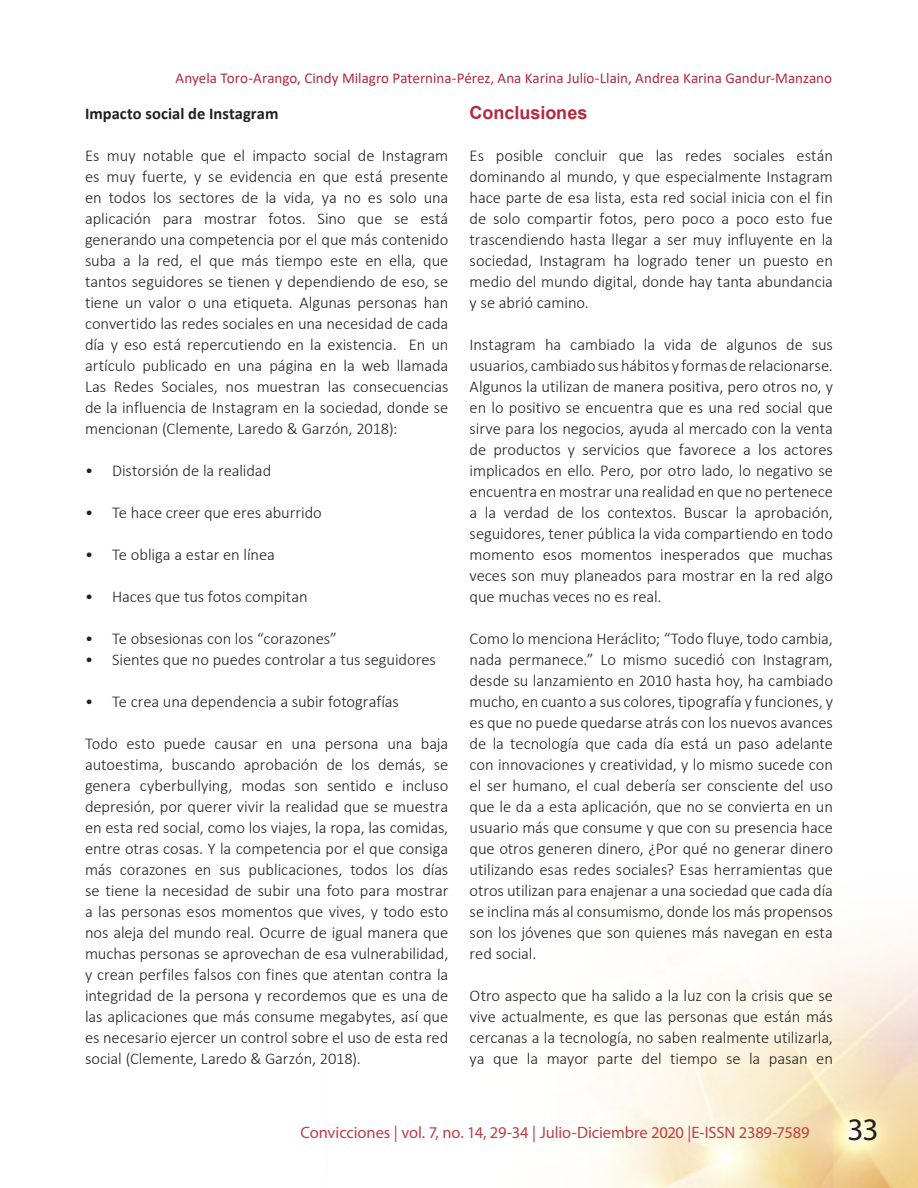
<style>
.page{position:relative;width:918px;height:1188px;background:#fff}
.page>*{position:absolute;margin:0;border:0;box-sizing:border-box;transform-origin:0 0}
.sub{font:700 18px "Arial";color:#b5283e}
.t1{font:300 16.5px/21px "Calibri";letter-spacing:-.005em;color:#231f20;text-align:justify}
.t2{font:16.5px "Myriad Pro";letter-spacing:-.005em;color:#bb404a}
.t3{font:700 16.5px "Calibri";color:#231f20}
.t4{font:15px "Calibri";color:#b5283e}
.s1{font-size:31.5px;color:#231f20}
</style>
<div class="page">
<img style="left:601px;top:939px;width:317px;height:249px">
<p class="t4" style="left:176px;top:67px;width:658px">Anyela Toro-Arango, Cindy Milagro Paternina-Pérez, Ana Karina Julio-Llain, Andrea Karina Gandur-Manzano</p>
<p class="t3" style="left:85px;top:102px;width:195px">Impacto social de Instagram</p>
<p class="t1" style="left:85px;top:145px;width:365px">Es muy notable que el impacto social de Instagram es muy fuerte, y se evidencia en que está presente en todos los sectores de la vida, ya no es solo una aplicación para mostrar fotos. Sino que se está generando una competencia por el que más contenido suba a la red, el que más tiempo este en ella, que tantos seguidores se tienen y dependiendo de eso, se tiene un valor o una etiqueta. Algunas personas han convertido las redes sociales en una necesidad de cada día y eso está repercutiendo en la existencia. En un artículo publicado en una página en la web llamada Las Redes Sociales, nos muestran las consecuencias de la influencia de Instagram en la sociedad, donde se mencionan (Clemente, Laredo &amp; Garzón, 2018):</p>
<p class="t1" style="left:85px;top:460px;width:188px">• Distorsión de la realidad</p>
<p class="t1" style="left:85px;top:502px;width:238px">• Te hace creer que eres aburrido</p>
<p class="t1" style="left:85px;top:544px;width:191px">• Te obliga a estar en línea</p>
<p class="t1" style="left:85px;top:586px;width:224px">• Haces que tus fotos compitan</p>
<p class="t1" style="left:85px;top:628px;width:253px">• Te obsesionas con los “corazones”</p>
<p class="t1" style="left:85px;top:649px;width:352px">• Sientes que no puedes controlar a tus seguidores</p>
<p class="t1" style="left:85px;top:691px;width:315px">• Te crea una dependencia a subir fotografías</p>
<p class="t1" style="left:85px;top:733px;width:365px">Todo esto puede causar en una persona una baja autoestima, buscando aprobación de los demás, se genera cyberbullying, modas son sentido e incluso depresión, por querer vivir la realidad que se muestra en esta red social, como los viajes, la ropa, las comidas, entre otras cosas. Y la competencia por el que consiga más corazones en sus publicaciones, todos los días se tiene la necesidad de subir una foto para mostrar a las personas esos momentos que vives, y todo esto nos aleja del mundo real. Ocurre de igual manera que muchas personas se aprovechan de esa vulnerabilidad, y crean perfiles falsos con fines que atentan contra la integridad de la persona y recordemos que es una de las aplicaciones que más consume megabytes, así que es necesario ejercer un control sobre el uso de esta red social (Clemente, Laredo &amp; Garzón, 2018).</p>
<p class="sub" style="left:470px;top:100px;width:119px">Conclusiones</p>
<p class="t1" style="left:470px;top:145px;width:365px">Es posible concluir que las redes sociales están dominando al mundo, y que especialmente Instagram hace parte de esa lista, esta red social inicia con el fin de solo compartir fotos, pero poco a poco esto fue trascendiendo hasta llegar a ser muy influyente en la sociedad, Instagram ha logrado tener un puesto en medio del mundo digital, donde hay tanta abundancia y se abrió camino.</p>
<p class="t1" style="left:470px;top:334px;width:365px">Instagram ha cambiado la vida de algunos de sus usuarios, cambiado sus hábitos y formas de relacionarse.<br>Algunos la utilizan de manera positiva, pero otros no, y en lo positivo se encuentra que es una red social que sirve para los negocios, ayuda al mercado con la venta de productos y servicios que favorece a los actores implicados en ello. Pero, por otro lado, lo negativo se encuentra en mostrar una realidad en que no pertenece a la verdad de los contextos. Buscar la aprobación, seguidores, tener pública la vida compartiendo en todo momento esos momentos inesperados que muchas veces son muy planeados para mostrar en la red algo que muchas veces no es real.</p>
<p class="t1" style="left:470px;top:628px;width:365px">Como lo menciona Heráclito; “Todo fluye, todo cambia, nada permanece.” Lo mismo sucedió con Instagram, desde su lanzamiento en 2010 hasta hoy, ha cambiado mucho, en cuanto a sus colores, tipografía y funciones, y es que no puede quedarse atrás con los nuevos avances de la tecnología que cada día está un paso adelante con innovaciones y creatividad, y lo mismo sucede con el ser humano, el cual debería ser consciente del uso que le da a esta aplicación, que no se convierta en un usuario más que consume y que con su presencia hace que otros generen dinero, ¿Por qué no generar dinero utilizando esas redes sociales? Esas herramientas que otros utilizan para enajenar a una sociedad que cada día se inclina más al consumismo, donde los más propensos son los jóvenes que son quienes más navegan en esta red social.</p>
<p class="t1" style="left:470px;top:985px;width:365px">Otro aspecto que ha salido a la luz con la crisis que se vive actualmente, es que las personas que están más cercanas a la tecnología, no saben realmente utilizarla, ya que la mayor parte del tiempo se la pasan en</p>
<p class="t2" style="left:300px;top:1123px;width:580px">Convicciones | vol. 7, no. 14, 29-34 | Julio-Diciembre 2020 |E-ISSN 2389-7589 <span class="s1">33</span></p>
</div>
